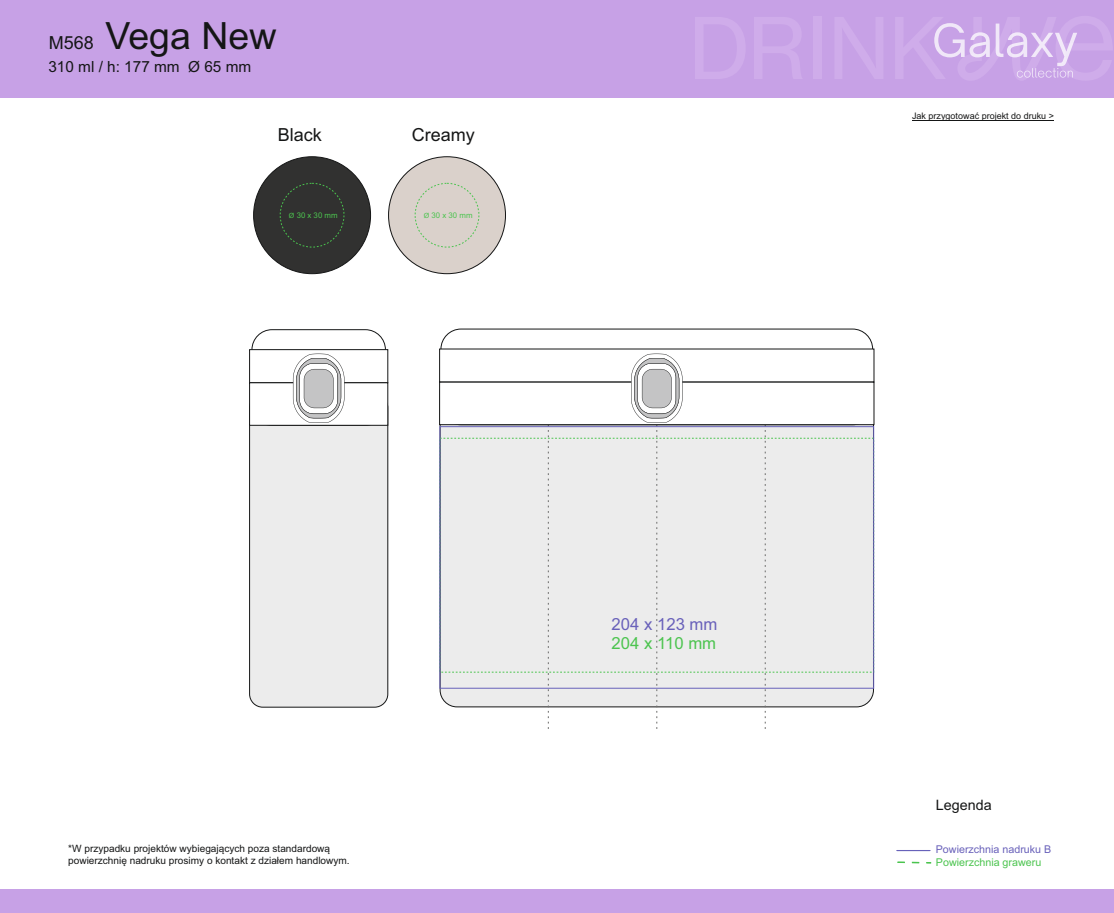
<style>
.page{position:relative;width:1114px;height:913px;background:#fff}
.page>*{position:absolute;margin:0;border:0;box-sizing:border-box;transform-origin:0 0}
.t1{font:37.5px "Arial";color:#151616}
.t2{font:18px "Arial";color:#151616}
.t3{font:16.73px "Arial";color:#6961ba}
.t4{font:16.73px "Arial";color:#4cc44f}
.t5{font:15.3px "Arial";color:#151616}
.t6{font:14.33px "Arial";color:#151616}
.t7{font:10.73px "Arial";color:#6961ba}
.t8{font:10.73px "Arial";color:#4cc44f}
.t9{font:10.05px/11.2px "Arial";color:#151616}
.t10{font:9px "Arial";color:#151616}
.t11{font:7.8px "Arial";color:#4cc44f}
.s1{font-size:18px}
.s2{font-size:7.2px}
</style>
<div class="page">
<div style="left:0;top:0;width:1113px;height:98px;background:#c7a1e6"></div>
<div style="left:0;top:889px;width:1114px;height:24px;background:#c7a1e6"></div>
<hr style="left:912px;top:120px;width:142px;height:1px;background:#151616">
<hr style="left:897px;top:850px;width:33px;height:1px;background:#6762ba">
<svg style="left:897px;top:861px;width:35px;height:3px"></svg>
<svg style="left:695px;top:17px;width:50px;height:62px"></svg>
<svg style="left:754px;top:17px;width:48px;height:62px"></svg>
<div style="left:813px;top:17px;width:9px;height:62px;background:#cfacea"></div>
<svg style="left:835px;top:17px;width:48px;height:62px"></svg>
<svg style="left:896px;top:16px;width:216px;height:64px"></svg>
<div style="left:249px;top:394px;width:139px;height:313px;background:#ececec;border:1px solid #151616;border-radius:13px"></div>
<div style="left:252px;top:329px;width:134px;height:96px;background:#fff;border:1px solid #151616;border-radius:20px"></div>
<svg style="left:249px;top:349px;width:139px;height:77px"></svg>
<div style="left:253px;top:156px;width:118px;height:118px;background:#313130;border:1px solid #151616;border-radius:50%"></div>
<div style="left:280px;top:183px;width:64px;height:64px;border:1px dashed #4ac44e;border-radius:50%"></div>
<div style="left:441px;top:329px;width:432px;height:96px;background:#fff;border:1px solid #151616;border-radius:20px"></div>
<svg style="left:439px;top:348px;width:435px;height:381px"></svg>
<div style="left:388px;top:156px;width:118px;height:118px;background:#dad1cb;border:1px solid #151616;border-radius:50%"></div>
<div style="left:415px;top:183px;width:64px;height:64px;border:1px dashed #4ac44e;border-radius:50%"></div>
<h1 class="t1" style="left:49px;top:22px;width:229px"><span class="s1">M568</span> Vega New</h1>
<h3 class="t5" style="left:48px;top:61px;width:204px">310 ml / h: 177 mm Ø 65 mm</h3>
<h2 class="t2" style="left:278px;top:128px;width:46px">Black</h2>
<h2 class="t2" style="left:412px;top:128px;width:64px">Creamy</h2>
<p class="t11" style="left:289px;top:212px;width:50px"><span class="s2">Ø</span> 30 x 30 mm</p>
<p class="t11" style="left:424px;top:212px;width:50px"><span class="s2">Ø</span> 30 x 30 mm</p>
<p class="t9" style="left:68px;top:844px;width:283px">*W przypadku projektów wybiegających poza standardową powierzchnię nadruku prosimy o kontakt z działem handlowym.</p>
<h3 class="t3" style="left:611px;top:618px;width:107px">204 x 123 mm</h3>
<h3 class="t4" style="left:611px;top:637px;width:106px">204 x 110 mm</h3>
<p class="t10" style="left:912px;top:113px;width:143px">Jak przygotować projekt do druku &gt;</p>
<h3 class="t6" style="left:936px;top:799px;width:57px">Legenda</h3>
<p class="t7" style="left:936px;top:845px;width:117px">Powierzchnia nadruku B</p>
<p class="t8" style="left:936px;top:858px;width:107px">Powierzchnia graweru</p>
</div>
